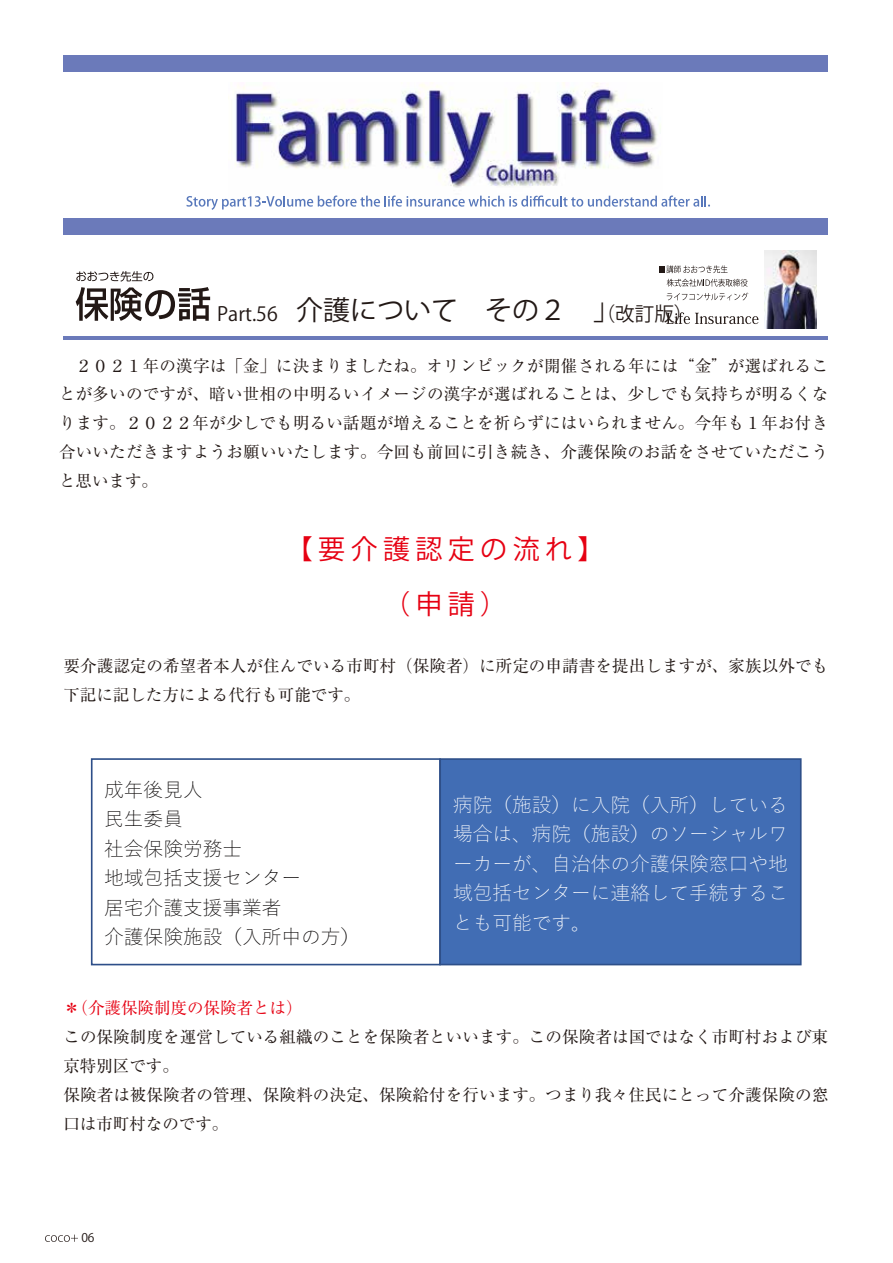
<style>
.page{position:relative;width:893px;height:1263px;background:#fff}
.page>*{position:absolute;margin:0;border:0;box-sizing:border-box;transform-origin:0 0}
.t1{font:27px/55.2px "Koz Go Pro";letter-spacing:.2em;color:#e60012;text-align:center}
.t2{font:300 19.65px/29.5px "Yu Gothic";color:#fff;text-align:justify}
.t3{font:300 19.65px/29.5px "Yu Gothic";color:#040000}
.t4{font:19.5px "Koz Go Pro";color:#221815}
.t5{font:16.5px/28.8px "Ryumin Pro";letter-spacing:.01em;color:#221815}
.t6{font:16.5px "Ryumin Pro";color:#e60012}
.t7{font:12px "Koz Go Pro";color:#221815}
.s1{font-size:27px}
</style>
<div class="page">
<div style="left:63px;top:55px;width:765px;height:16px;background:#6b7aba"></div>
<div style="left:63px;top:219px;width:765px;height:16px;background:#6b7aba"></div>
<hr style="left:63px;top:336px;width:765px;height:3px;background:#6b7aba">
<svg style="left:76px;top:271px;width:134px;height:50px"></svg>
<img style="left:765px;top:251px;width:51px;height:77px">
<div style="left:659px;top:266px;width:6px;height:7px;background:#221815"></div>
<svg style="left:666px;top:265px;width:61px;height:8px"></svg>
<svg style="left:667px;top:279px;width:81px;height:8px"></svg>
<svg style="left:667px;top:293px;width:81px;height:7px"></svg>
<img style="left:235px;top:82px;width:426px;height:106px">
<svg style="left:186px;top:195px;width:524px;height:15px"></svg>
<svg style="left:666px;top:312px;width:92px;height:12px"></svg>
<svg style="left:45px;top:1234px;width:33px;height:8px"></svg>
<div style="left:91px;top:758px;width:350px;height:207px;border:2px solid #2e4f89"></div>
<img style="left:92px;top:766px;width:347px;height:192px">
<div style="left:439px;top:758px;width:363px;height:207px;background:#416db4;border:2px solid #2e4f89"></div>
<img style="left:441px;top:766px;width:359px;height:192px">
<p class="t4" style="left:217px;top:301px;width:478px">Part.56 <span class="s1">介護について　その２　」</span>（改訂版）</p>
<p class="t5" style="left:59px;top:350px;width:771px;text-align:justify">　２０２１年の漢字は「金」に決まりましたね。オリンピックが開催される年には“金”が選ばれることが多いのですが、暗い世相の中明るいイメージの漢字が選ばれることは、少しでも気持ちが明るくなります。２０２２年が少しでも明るい話題が増えることを祈らずにはいられません。今年も１年お付き合いいただきますようお願いいたします。今回も前回に引き続き、介護保険のお話をさせていただこうと思います。</p>
<h1 class="t1" style="left:286px;top:522px;width:320px">【要介護認定の流れ】（申請）</h1>
<p class="t5" style="left:63px;top:651px;width:766px">要介護認定の希望者本人が住んでいる市町村（保険者）に所定の申請書を提出しますが、家族以外でも下記に記した方による代行も可能です。</p>
<p class="t3" style="left:104px;top:772px;width:257px">成年後見人<br>民生委員<br>社会保険労務士<br>地域包括支援センター<br>居宅介護支援事業者<br>介護保険施設（入所中の方）</p>
<p class="t2" style="left:453px;top:787px;width:336px">病院（施設）に入院（入所）している場合は、病院（施設）のソーシャルワーカーが、自治体の介護保険窓口や地域包括センターに連絡して手続することも可能です。</p>
<p class="t6" style="left:63px;top:995px;width:241px">＊（介護保険制度の保険者とは）</p>
<p class="t5" style="left:63px;top:1021px;width:766px">この保険制度を運営している組織のことを保険者といいます。この保険者は国ではなく市町村および東京特別区です。<br>保険者は被保険者の管理、保険料の決定、保険給付を行います。つまり我々住民にとって介護保険の窓口は市町村なのです。</p>
<p class="t7" style="left:81px;top:1229px;width:15px">06</p>
</div>
